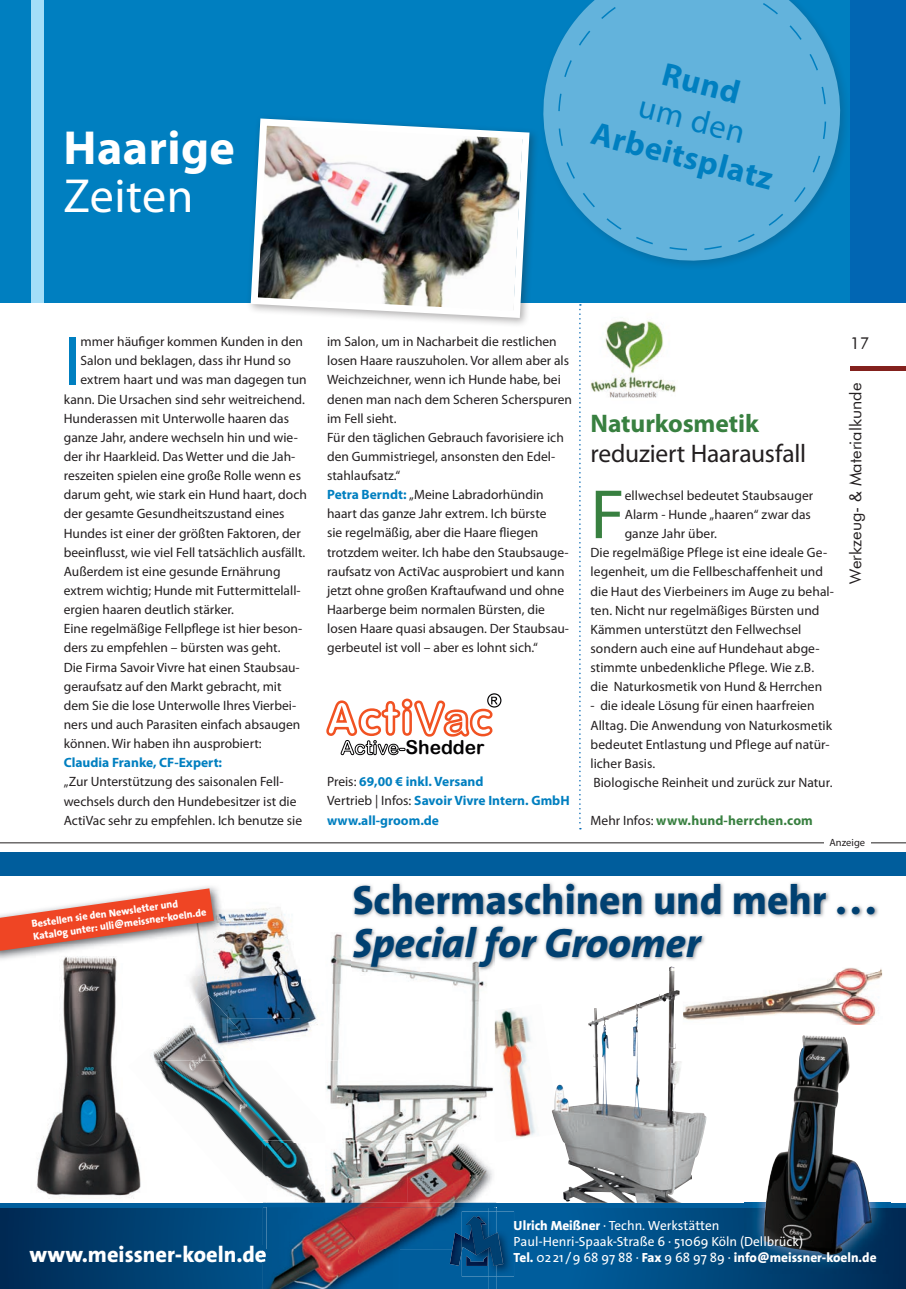
<style>
.page{position:relative;width:906px;height:1289px;background:#fff}
.page>*{position:absolute;margin:0;border:0;box-sizing:border-box;transform-origin:0 0}
.t1{font:70.35px "Myriad Pro";color:#007fc0}
._01_LT_Einzug{font:70.35px "Myriad Pro";color:#388040}
.t2{font:700 48px "Myriad Pro";letter-spacing:.01em;color:#fff}
.t3{font:48px "Myriad Pro";letter-spacing:.01em;color:#fff}
.t4{font:800 41.1px "The Sans Os F";color:#004071}
.t5{font:italic 800 41.1px "The Sans Os F";color:#004071}
._01_LT_Einzug-2{font:700 32.85px "Myriad Pro";color:#007fc0}
._01_LT_Einzug-3{font:32.85px "Myriad Pro";color:#007fc0}
._01_LT_Einzug-4{font:25.5px "Myriad Pro";letter-spacing:-.01em;color:#231f20}
.t6{font:700 25.5px "Myriad Pro";letter-spacing:-.005em;color:#388040}
.t7{font:800 22.2px "The Sans Os F";color:#fff}
.t8{font:19.2px "Arial Rounded MT Bold";color:#030203}
.t9{font:16.5px "Futura BT";color:#231f20}
._01_LT_Einzug-5{font:13.5px/19.2px "Myriad Pro";color:#231f20}
.t10{font:700 13.5px/19.2px "Myriad Pro";color:#007fc0}
._01_LT_Einzug-6{font:700 13.5px "Myriad Pro";letter-spacing:.01em;color:#388040}
.t11{font:13.35px/16px "The Sans Os F";color:#fff}
.t12{font:10.5px "Myriad Pro";letter-spacing:.005em;color:#231f20}
.t13{font:800 10.35px/12.5px "The Sans Os F";color:#fff}
.s1{font-weight:700;color:#007fc0}
.s2{font-weight:400;color:#231f20}
.s3{font-weight:800}
</style>
<div class="page">
<hr style="left:850px;top:366px;width:56px;height:4px;background:#83211d">
<div style="left:0;top:0;width:867px;height:302px;background:#007fc0"></div>
<svg style="left:543px;top:45px;width:302px;height:220px"></svg>
<svg style="left:557px;top:0;width:270px;height:251px;background:#59add8"></svg>
<div style="left:1px;top:0;width:43px;height:302px;background:#a4def8"></div>
<div style="left:1px;top:0;width:30px;height:302px;background:#007fc0"></div>
<div style="left:850px;top:0;width:56px;height:302px;background:#0166b3"></div>
<img style="left:591px;top:320px;width:85px;height:78px">
<svg style="left:579px;top:304px;width:2px;height:525px"></svg>
<svg style="left:326px;top:693px;width:175px;height:62px"></svg>
<svg style="left:0;top:875px;width:906px;height:327px"></svg>
<img style="left:31px;top:962px;width:117px;height:240px">
<img style="left:128px;top:1047px;width:197px;height:155px">
<img style="left:494px;top:1003px;width:65px;height:139px">
<img style="left:552px;top:971px;width:117px;height:140px">
<img style="left:325px;top:971px;width:169px;height:231px">
<img style="left:683px;top:967px;width:199px;height:57px">
<svg style="left:0;top:1207px;width:906px;height:81px;background:#00477b"></svg>
<div style="left:0;top:1202px;width:906px;height:5px;background:#005d9c"></div>
<img style="left:496px;top:1211px;width:18px;height:65px">
<svg style="left:496px;top:1216px;width:7px;height:49px"></svg>
<div style="left:0;top:851px;width:906px;height:24px;background:#005d9c"></div>
<img style="left:494px;top:1142px;width:2px;height:60px">
<img style="left:263px;top:1140px;width:4px;height:62px">
<img style="left:267px;top:1140px;width:58px;height:3px">
<img style="left:263px;top:1202px;width:233px;height:86px">
<img style="left:489px;top:1233px;width:7px;height:32px">
<img style="left:263px;top:1245px;width:3px;height:16px">
<img style="left:266px;top:1143px;width:223px;height:59px">
<img style="left:266px;top:1202px;width:223px;height:86px">
<img style="left:450px;top:1232px;width:12px;height:33px">
<img style="left:462px;top:1216px;width:4px;height:38px">
<img style="left:466px;top:1255px;width:23px;height:10px">
<img style="left:466px;top:1216px;width:23px;height:39px">
<img style="left:744px;top:1016px;width:146px;height:257px">
<img style="left:744px;top:1016px;width:138px;height:8px">
<img style="left:744px;top:1202px;width:146px;height:5px">
<img style="left:763px;top:1035px;width:109px;height:219px">
<img style="left:351px;top:880px;width:528px;height:91px">
<svg style="left:669px;top:966px;width:5px;height:5px"></svg>
<img style="left:351px;top:932px;width:143px;height:39px">
<img style="left:683px;top:967px;width:196px;height:4px">
<img style="left:225px;top:891px;width:127px;height:42px">
<img style="left:150px;top:932px;width:201px;height:128px">
<img style="left:150px;top:1027px;width:77px;height:33px">
<img style="left:227px;top:1016px;width:39px;height:44px">
<img style="left:171px;top:995px;width:57px;height:33px">
<img style="left:0;top:883px;width:225px;height:79px">
<img style="left:150px;top:891px;width:75px;height:71px">
<svg style="left:0;top:888px;width:214px;height:62px"></svg>
<hr style="left:0;top:842px;width:906px;height:1px;background:#231f20">
<div style="left:824px;top:837px;width:46px;height:8px;background:#fff"></div>
<div style="left:246px;top:114px;width:294px;height:214px;background:#231f20;opacity:.35"></div>
<img style="left:247px;top:115px;width:286px;height:206px">
<p class="t2" style="left:63px;top:116px;width:173px">Haarige</p>
<p class="t3" style="left:63px;top:166px;width:131px">Zeiten</p>
<p class="_01_LT_Einzug-2" style="left:668px;top:52px;width:81px;rotate:14deg">Rund</p>
<p class="_01_LT_Einzug-3" style="left:644px;top:86px;width:110px;rotate:14deg">um den</p>
<p class="_01_LT_Einzug-2" style="left:597px;top:112px;width:188px;rotate:14deg">Arbeitsplatz</p>
<p class="t1" style="left:64px;top:317px;width:18px">I</p>
<p class="_01_LT_Einzug-5" style="left:81px;top:332px;width:224px">mmer häufiger kommen Kunden in den</p>
<p class="_01_LT_Einzug-5" style="left:81px;top:351px;width:212px">Salon und beklagen, dass ihr Hund so</p>
<p class="_01_LT_Einzug-5" style="left:81px;top:370px;width:227px">extrem haart und was man dagegen tun</p>
<p class="_01_LT_Einzug-5" style="left:64px;top:389px;width:242px">kann. Die Ursachen sind sehr weitreichend.</p>
<p class="_01_LT_Einzug-5" style="left:64px;top:408px;width:227px">Hunderassen mit Unterwolle haaren das</p>
<p class="_01_LT_Einzug-5" style="left:64px;top:427px;width:236px">ganze Jahr, andere wechseln hin und wie-</p>
<p class="_01_LT_Einzug-5" style="left:64px;top:446px;width:233px">der ihr Haarkleid. Das Wetter und die Jah-</p>
<p class="_01_LT_Einzug-5" style="left:64px;top:466px;width:239px">reszeiten spielen eine große Rolle wenn es</p>
<p class="_01_LT_Einzug-5" style="left:64px;top:485px;width:245px">darum geht, wie stark ein Hund haart, doch</p>
<p class="_01_LT_Einzug-5" style="left:64px;top:504px;width:222px">der gesamte Gesundheitszustand eines</p>
<p class="_01_LT_Einzug-5" style="left:64px;top:523px;width:238px">Hundes ist einer der größten Faktoren, der</p>
<p class="_01_LT_Einzug-5" style="left:64px;top:542px;width:243px">beeinflusst, wie viel Fell tatsächlich ausfällt.</p>
<p class="_01_LT_Einzug-5" style="left:64px;top:561px;width:218px">Außerdem ist eine gesunde Ernährung</p>
<p class="_01_LT_Einzug-5" style="left:64px;top:580px;width:238px">extrem wichtig; Hunde mit Futtermittelall-</p>
<p class="_01_LT_Einzug-5" style="left:64px;top:600px;width:172px">ergien haaren deutlich stärker.</p>
<p class="_01_LT_Einzug-5" style="left:64px;top:619px;width:240px">Eine regelmäßige Fellpflege ist hier beson&shy;ders zu empfehlen – bürsten was geht.</p>
<p class="_01_LT_Einzug-5" style="left:64px;top:657px;width:238px">Die Firma Savoir Vivre hat einen Staubsau&shy;geraufsatz auf den Markt gebracht, mit dem Sie die lose Unterwolle Ihres Vierbei&shy;ners und auch Parasiten einfach absaugen können. Wir haben ihn ausprobiert:</p>
<p class="t10" style="left:64px;top:752px;width:160px">Claudia Franke, CF-Expert:</p>
<p class="_01_LT_Einzug-5" style="left:64px;top:772px;width:240px">„Zur Unterstützung des saisonalen Fell&shy;wechsels durch den Hundebesitzer ist die<br>ActiVac sehr zu empfehlen. Ich benutze sie</p>
<p class="t13" style="left:31px;top:917px;width:176px;rotate:-8deg">Bestellen sie den Newsletter und<br>Katalog unter:ulli@meissner-koeln.de</p>
<p class="_01_LT_Einzug-5" style="left:327px;top:332px;width:246px">im Salon, um in Nacharbeit die restlichen losen Haare rauszuholen. Vor allem aber als Weichzeichner, wenn ich Hunde habe, bei denen man nach dem Scheren Scherspuren im Fell sieht.</p>
<p class="_01_LT_Einzug-5" style="left:327px;top:427px;width:238px">Für den täglichen Gebrauch favorisiere ich den Gummistriegel, ansonsten den Edel&shy;stahlaufsatz.“</p>
<p class="_01_LT_Einzug-5" style="left:327px;top:485px;width:243px"><span class="s1">Petra Berndt:</span> „Meine Labradorhündin haart das ganze Jahr extrem. Ich bürste<br>sie regelmäßig, aber die Haare fliegen trotzdem weiter. Ich habe den Staubsauge&shy;raufsatz von ActiVac ausprobiert und kann jetzt ohne großen Kraftaufwand und ohne Haarberge beim normalen Bürsten, die losen Haare quasi absaugen. Der Staubsau&shy;gerbeutel ist voll – aber es lohnt sich.“</p>
<p class="t8" style="left:405px;top:736px;width:81px">Shedder</p>
<p class="t10" style="left:327px;top:771px;width:158px"><span class="s2">Preis:</span> 69,00 € inkl. Versand</p>
<p class="t10" style="left:327px;top:790px;width:244px"><span class="s2">Vertrieb | Infos:</span> Savoir Vivre Intern. GmbH www.all-groom.de</p>
<p class="t6" style="left:590px;top:406px;width:170px">Naturkosmetik</p>
<p class="_01_LT_Einzug-4" style="left:590px;top:437px;width:217px">reduziert Haarausfall</p>
<p class="_01_LT_Einzug" style="left:590px;top:471px;width:36px">F</p>
<p class="_01_LT_Einzug-5" style="left:624px;top:485px;width:190px">ellwechsel bedeutet Staubsauger<br>Alarm - Hunde „haaren“ zwar das ganze Jahr über.</p>
<p class="_01_LT_Einzug-5" style="left:590px;top:543px;width:238px">Die regelmäßige Pflege ist eine ideale Ge&shy;legenheit, um die Fellbeschaffenheit und</p>
<p class="_01_LT_Einzug-5" style="left:590px;top:581px;width:245px">die Haut des Vierbeiners im Auge zu behal&shy;ten. Nicht nur regelmäßiges Bürsten und</p>
<p class="_01_LT_Einzug-5" style="left:590px;top:619px;width:233px">Kämmen unterstützt den Fellwechsel sondern auch eine auf Hundehaut abge&shy;stimmte unbedenkliche Pflege. Wie z.B. die Naturkosmetik von Hund &amp; Herrchen</p>
<p class="_01_LT_Einzug-5" style="left:590px;top:696px;width:243px">- die ideale Lösung für einen haarfreien Alltag. Die Anwendung von Naturkosmetik bedeutet Entlastung und Pflege auf natür&shy;licher Basis.</p>
<p class="_01_LT_Einzug-5" style="left:593px;top:772px;width:241px">Biologische Reinheit und zurück zur Natur.</p>
<p class="_01_LT_Einzug-6" style="left:590px;top:811px;width:224px"><span class="s2">Mehr Infos:</span> www.hund-herrchen.com</p>
<p class="t9" style="left:850px;top:333px;width:21px">17</p>
<p class="t9" style="left:845px;top:583px;width:202px;rotate:-90deg">Werkzeug- &amp; Materialkunde</p>
<p class="t12" style="left:829px;top:835px;width:37px">Anzeige</p>
<h3 class="t4" style="left:353px;top:873px;width:525px">Schermaschinen und mehr ...</h3>
<h3 class="t5" style="left:353px;top:915px;width:349px">Special for Groomer</h3>
<h3 class="t7" style="left:29px;top:1239px;width:239px">www.meissner-koeln.de</h3>
<p class="t11" style="left:513px;top:1217px;width:364px"><span class="s3">Ulrich Meißner</span> · Techn. Werkstätten<br>Paul-Henri-Spaak-Straße 6 · 51069 Köln (Dellbrück)<br><span class="s3">Tel.</span> 02 21 / 9 68 97 88 · <span class="s3">Fax</span> 9 68 97 89 · <span class="s3">info@meissner-koeln.de</span></p>
</div>
